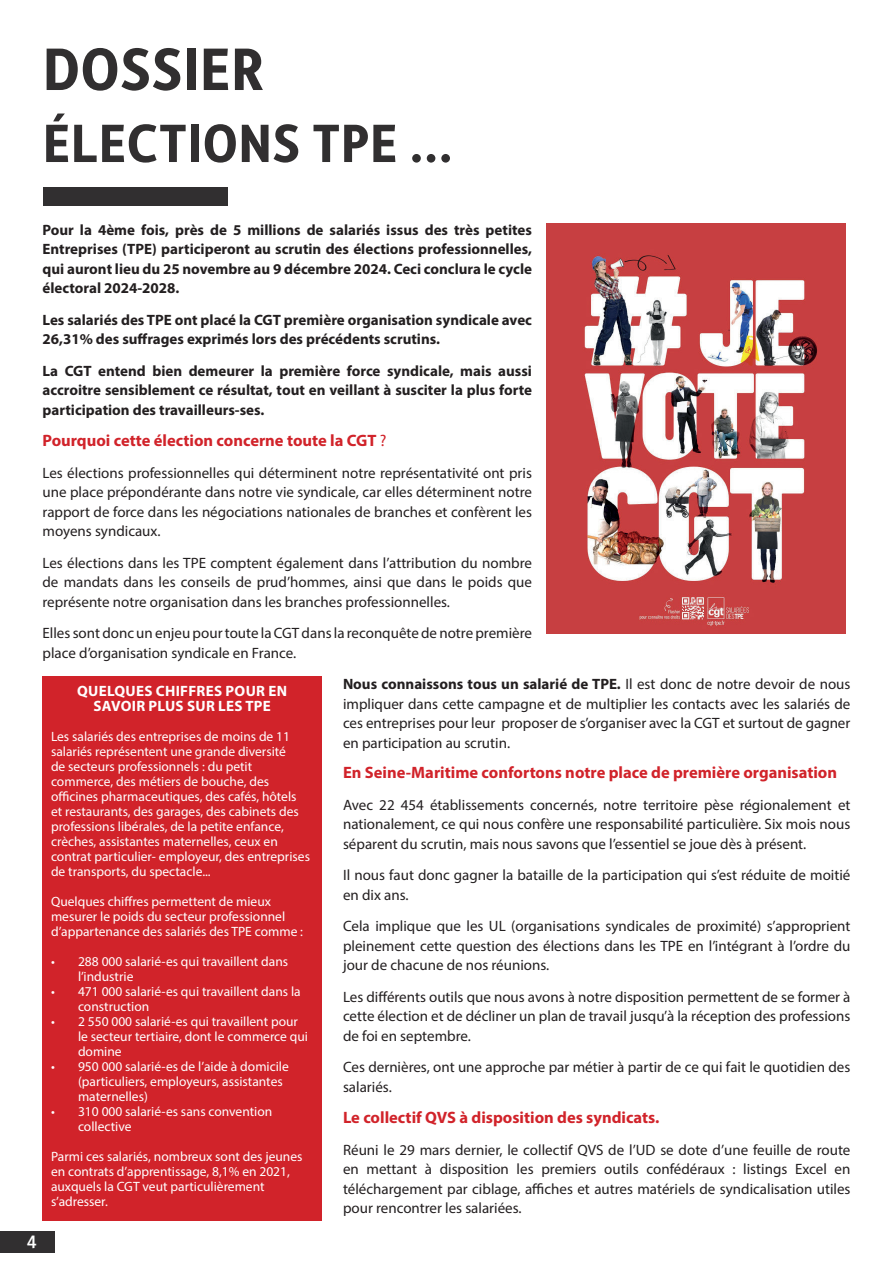
<style>
.page{position:relative;width:893px;height:1263px;background:#fff}
.page>*{position:absolute;margin:0;border:0;box-sizing:border-box;transform-origin:0 0}
.t1{font:700 60px "Alber New";color:#312f30}
.t2{font:700 54px "Alber New";color:#312f30}
.t3{font:500 18px "Alber New";color:#fff}
.No_Spacing{font:700 16.5px "Myriad Pro";color:#d1232a}
.No_Spacing-2{font:15px/19.5px "Myriad Pro";color:#231f20;text-align:justify}
.t4{font:700 15px/19.5px "Myriad Pro";color:#231f20;text-align:justify}
.t5{font:700 15px/15px "Myriad Pro";letter-spacing:.02em;color:#fff;text-align:center}
.t6{font:13.5px/15px "Myriad Pro";color:#fff}
.s1{font-weight:400}
.s2{font-weight:700}
</style>
<div class="page">
<div style="left:43px;top:187px;width:184px;height:18px;background:#312f30"></div>
<img style="left:547px;top:224px;width:299px;height:410px">
<div style="left:0;top:1231px;width:54px;height:21px;background:#312f30"></div>
<div style="left:43px;top:676px;width:279px;height:544px;background:#d1232a"></div>
<p class="t1" style="left:43px;top:30px;width:223px">DOSSIER</p>
<p class="t2" style="left:43px;top:108px;width:412px">ÉLECTIONS TPE ...</p>
<p class="t4" style="left:43px;top:219px;width:491px">Pour la 4ème fois, près de 5 millions de salariés issus des très petites Entreprises (TPE) participeront au scrutin des élections professionnelles, qui auront lieu du 25 novembre au 9 décembre 2024. Ceci conclura le cycle électoral 2024-2028.</p>
<p class="t4" style="left:43px;top:309px;width:491px">Les salariés des TPE ont placé la CGT première organisation syndicale avec<br>26,31% des suffrages exprimés lors des précédents scrutins.</p>
<p class="t4" style="left:43px;top:360px;width:491px">La CGT entend bien demeurer la première force syndicale, mais aussi accroitre sensiblement ce résultat, tout en veillant à susciter la plus forte participation des travailleurs-ses.</p>
<p class="No_Spacing" style="left:43px;top:430px;width:346px">Pourquoi cette élection concerne toute la CGT <span class="s1">?</span></p>
<p class="No_Spacing-2" style="left:43px;top:462px;width:491px">Les élections professionnelles qui déterminent notre représentativité ont pris une place prépondérante dans notre vie syndicale, car elles déterminent notre rapport de force dans les négociations nationales de branches et confèrent les moyens syndicaux.</p>
<p class="No_Spacing-2" style="left:43px;top:552px;width:491px">Les élections dans les TPE comptent également dans l’attribution du nombre de mandats dans les conseils de prud’hommes, ainsi que dans le poids que représente notre organisation dans les branches professionnelles.</p>
<p class="No_Spacing-2" style="left:43px;top:623px;width:491px">Elles sont donc un enjeu pour toute la CGT dans la reconquête de notre première place d’organisation syndicale en France.</p>
<p class="No_Spacing-2" style="left:343px;top:674px;width:509px"><span class="s2">Nous connaissons tous un salarié de TPE.</span> Il est donc de notre devoir de nous impliquer dans cette campagne et de multiplier les contacts avec les salariés de ces entreprises pour leur proposer de s’organiser avec la CGT et surtout de gagner en participation au scrutin.</p>
<p class="No_Spacing" style="left:343px;top:762px;width:496px">En Seine-Maritime confortons notre place de première organisation</p>
<p class="No_Spacing-2" style="left:343px;top:795px;width:509px">Avec 22 454 établissements concernés, notre territoire pèse régionalement et nationalement, ce qui nous confère une responsabilité particulière. Six mois nous séparent du scrutin, mais nous savons que l’essentiel se joue dès à présent.</p>
<p class="No_Spacing-2" style="left:343px;top:865px;width:509px">Il nous faut donc gagner la bataille de la participation qui s’est réduite de moitié en dix ans.</p>
<p class="No_Spacing-2" style="left:343px;top:916px;width:509px">Cela implique que les UL (organisations syndicales de proximité) s’approprient pleinement cette question des élections dans les TPE en l’intégrant à l’ordre du jour de chacune de nos réunions.</p>
<p class="No_Spacing-2" style="left:343px;top:987px;width:509px">Les différents outils que nous avons à notre disposition permettent de se former à cette élection et de décliner un plan de travail jusqu’à la réception des professions de foi en septembre.</p>
<p class="No_Spacing-2" style="left:343px;top:1057px;width:509px">Ces dernières, ont une approche par métier à partir de ce qui fait le quotidien des salariés.</p>
<p class="No_Spacing" style="left:343px;top:1107px;width:318px">Le collectif QVS à disposition des syndicats.</p>
<p class="No_Spacing-2" style="left:343px;top:1140px;width:509px">Réuni le 29 mars dernier, le collectif QVS de l’UD se dote d’une feuille de route en mettant à disposition les premiers outils confédéraux : listings Excel en téléchargement par ciblage, affiches et autres matériels de syndicalisation utiles pour rencontrer les salariées.</p>
<p class="t5" style="left:77px;top:683px;width:211px">QUELQUES CHIFFRES POUR EN<br>SAVOIR PLUS SUR LES TPE</p>
<p class="t6" style="left:51px;top:729px;width:260px">Les salariés des entreprises de moins de 11 salariés représentent une grande diversité<br>de secteurs professionnels : du petit commerce, des métiers de bouche, des officines pharmaceutiques, des cafés, hôtels et restaurants, des garages, des cabinets des professions libérales, de la petite enfance, crèches, assistantes maternelles, ceux en contrat particulier- employeur, des entreprises de transports, du spectacle...</p>
<p class="t6" style="left:51px;top:894px;width:254px">Quelques chiffres permettent de mieux mesurer le poids du secteur professionnel d’appartenance des salariés des TPE comme :</p>
<p class="t6" style="left:78px;top:954px;width:212px;text-indent:-27px">• 288 000 salarié-es qui travaillent dans l’industrie</p>
<p class="t6" style="left:78px;top:984px;width:224px;text-indent:-27px">• 471 000 salarié-es qui travaillent dans la construction</p>
<p class="t6" style="left:78px;top:1014px;width:232px;text-indent:-27px">• 2 550 000 salarié-es qui travaillent pour le secteur tertiaire, dont le commerce qui domine</p>
<p class="t6" style="left:78px;top:1059px;width:212px;text-indent:-27px">• 950 000 salarié-es de l’aide à domicile (particuliers, employeurs, assistantes maternelles)</p>
<p class="t6" style="left:78px;top:1104px;width:196px;text-indent:-27px">• 310 000 salarié-es sans convention collective</p>
<p class="t6" style="left:51px;top:1149px;width:253px">Parmi ces salariés, nombreux sont des jeunes en contrats d’apprentissage, 8,1% en 2021, auxquels la CGT veut particulièrement s’adresser.</p>
<p class="t3" style="left:27px;top:1229px;width:11px">4</p>
</div>
